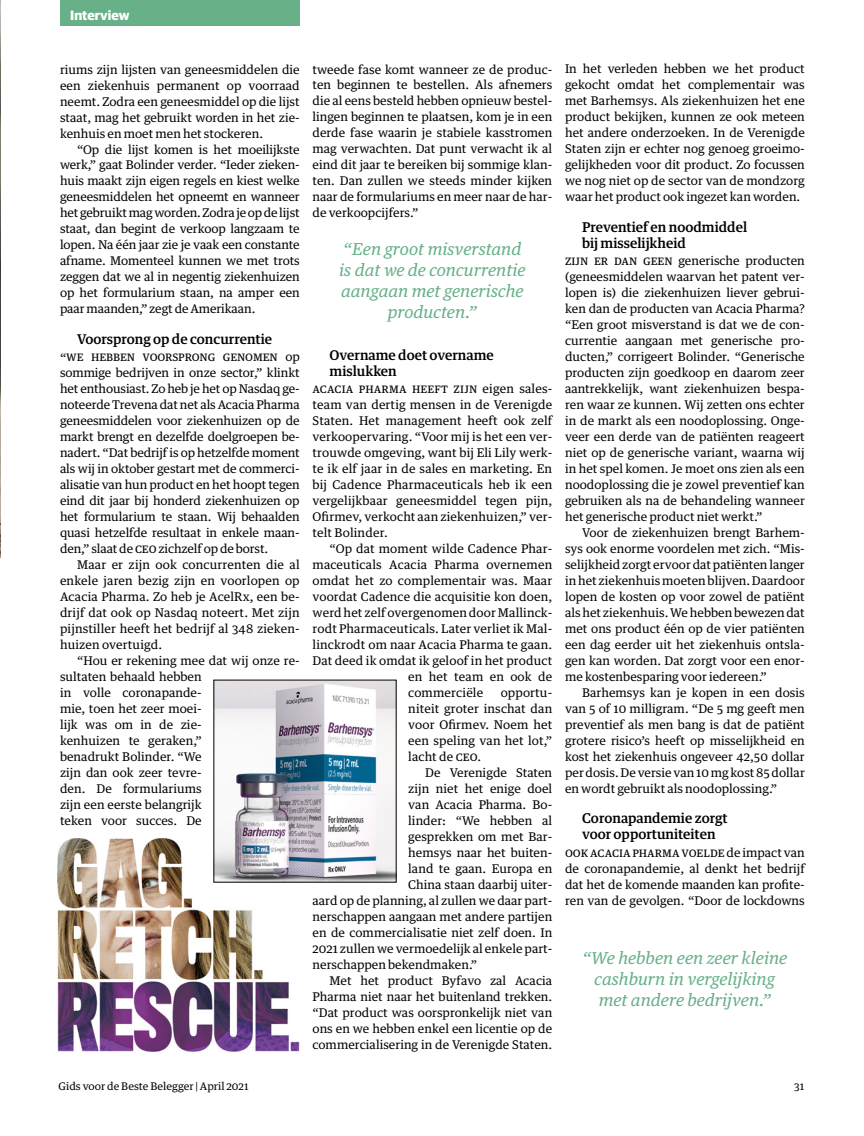
<style>
.page{position:relative;width:864px;height:1136px;background:#fff}
.page>*{position:absolute;margin:0;border:0;box-sizing:border-box;transform-origin:0 0}
.t1{font:italic 16.5px/21px "Guardian Text Egyp";color:#67b088;text-align:center}
.t2{font:500 13.5px/15.9px "Guardian Text Egyp";color:#000}
.t3{font:700 13.5px "Guardian Sans";color:#fff}
.t4{font:12px/15.9px "Guardian Text Egyp";color:#000;text-align:justify}
.t5{font:10.5px "Guardian Text Egyp";color:#000}
</style>
<div class="page">
<div style="left:60px;top:0;width:239px;height:26px;background:#67b088"></div>
<img style="left:57px;top:838px;width:242px;height:212px">
<img style="left:215px;top:681px;width:179px;height:199px">
<img style="left:0;top:1px;width:1px;height:554px">
<p class="t3" style="left:70px;top:5px;width:61px">Interview</p>
<p class="t4" style="left:60px;top:60px;width:241px">riums zijn lijsten van geneesmiddelen die een ziekenhuis permanent op voorraad neemt. Zodra een geneesmiddel op die lijst staat, mag het gebruikt worden in het zie&shy;kenhuis en moet men het stockeren.</p>
<p class="t4" style="left:60px;top:140px;width:241px;text-indent:17px">“Op die lijst komen is het moeilijkste werk,” gaat Bolinder verder. “Ieder zieken&shy;huis maakt zijn eigen regels en kiest welke geneesmiddelen het opneemt en wanneer het gebruikt mag worden. Zodra je op de lijst staat, dan begint de verkoop langzaam te lopen. Na één jaar zie je vaak een constante afname. Momenteel kunnen we met trots zeggen dat we al in negentig ziekenhuizen op het formularium staan, na amper een paar maanden,” zegt de Amerikaan.</p>
<p class="t2" style="left:77px;top:330px;width:196px">Voorsprong op de concurrentie</p>
<p class="t4" style="left:60px;top:348px;width:48px">“We hebbe</p>
<p class="t4" style="left:60px;top:348px;width:241px;text-indent:67px">n voorsprong genomen op sommige bedrijven in onze sector,” klinkt het enthousiast. Zo heb je het op Nasdaq ge&shy;noteerde Trevena dat net als Acacia Pharma geneesmiddelen voor ziekenhuizen op de markt brengt en dezelfde doelgroepen be&shy;nadert. “Dat bedrijf is op hetzelfde moment als wij in oktober gestart met de commerci&shy;alisatie van hun product en het hoopt tegen eind dit jaar bij honderd ziekenhuizen op het formularium te staan. Wij behaalden quasi hetzelfde resultaat in enkele maan&shy;den,” slaat de CEO zichzelf op de borst.</p>
<p class="t4" style="left:60px;top:555px;width:241px;text-indent:17px">Maar er zijn ook concurrenten die al enkele jaren bezig zijn en voorlopen op Acacia Pharma. Zo heb je AcelRx, een be&shy;drijf dat ook op Nasdaq noteert. Met zijn pijnstiller heeft het bedrijf al 348 zieken&shy;huizen overtuigd.</p>
<p class="t4" style="left:60px;top:651px;width:241px;text-align:left;text-indent:17px">“Hou er rekening mee dat wij onze re&shy;sultaten behaald hebben<br>in volle coronapande-<br>mie, toen het zeer moei-<br>lijk was om in de zie-<br>kenhuizen te geraken,”<br>benadrukt Bolinder. “We<br>zijn dan ook zeer tevre-<br>den. De formulariums<br>zijn een eerste belangrijk<br>teken voor succes. De</p>
<p class="t4" style="left:312px;top:60px;width:241px">tweede fase komt wanneer ze de produc&shy;ten beginnen te bestellen. Als afnemers die al eens besteld hebben opnieuw bestel&shy;lingen beginnen te plaatsen, kom je in een derde fase waarin je stabiele kasstromen mag verwachten. Dat punt verwacht ik al eind dit jaar te bereiken bij sommige klan&shy;ten. Dan zullen we steeds minder kijken naar de formulariums en meer naar de har&shy;de verkoopcijfers.”</p>
<h1 class="t1" style="left:339px;top:237px;width:188px">“Een groot misverstand is dat we de concurrentie aangaan met generische producten.”</h1>
<p class="t2" style="left:329px;top:346px;width:166px">Overname doet overname mislukken</p>
<p class="t4" style="left:312px;top:380px;width:241px">Acacia Pharma heeft zijn eigen sales&shy;team van dertig mensen in de Verenigde Staten. Het management heeft ook zelf verkoopervaring. “Voor mij is het een ver&shy;trouwde omgeving, want bij Eli Lily werk&shy;te ik elf jaar in de sales en marketing. En bij Cadence Pharmaceuticals heb ik een vergelijkbaar geneesmiddel tegen pijn, Ofirmev, verkocht aan ziekenhuizen,” ver&shy;telt Bolinder.</p>
<p class="t4" style="left:329px;top:539px;width:224px">“Op dat moment wilde Cadence Phar-</p>
<p class="t4" style="left:312px;top:555px;width:241px">maceuticals Acacia Pharma overnemen</p>
<p class="t4" style="left:312px;top:571px;width:241px">omdat het zo complementair was. Maar</p>
<p class="t4" style="left:312px;top:587px;width:241px">voordat Cadence die acquisitie kon doen,</p>
<p class="t4" style="left:312px;top:603px;width:241px">werd het zelf overgenomen door Mallinck-</p>
<p class="t4" style="left:312px;top:619px;width:241px">rodt Pharmaceuticals. Later verliet ik Mal-</p>
<p class="t4" style="left:312px;top:635px;width:241px">linckrodt om naar Acacia Pharma te gaan.</p>
<p class="t4" style="left:312px;top:651px;width:241px">Dat deed ik omdat ik geloof in het product</p>
<p class="t4" style="left:408px;top:667px;width:145px">en het team en ook de</p>
<p class="t4" style="left:408px;top:683px;width:76px">commerciële</p>
<p class="t4" style="left:408px;top:683px;width:145px;text-indent:92px">opportu&shy;niteit groter inschat dan voor Ofirmev. Noem het een speling van het lot,” lacht de CEO.</p>
<p class="t4" style="left:425px;top:763px;width:128px">De Verenigde Staten</p>
<p class="t4" style="left:408px;top:779px;width:145px">zijn niet het enige doel</p>
<p class="t4" style="left:408px;top:795px;width:145px">van Acacia Pharma. Bo-</p>
<p class="t4" style="left:408px;top:811px;width:145px">linder: “We hebben al</p>
<p class="t4" style="left:408px;top:827px;width:145px">gesprekken om met Bar-</p>
<p class="t4" style="left:408px;top:843px;width:145px">hemsys naar het buiten-</p>
<p class="t4" style="left:408px;top:859px;width:145px">land te gaan. Europa en</p>
<p class="t4" style="left:408px;top:875px;width:145px">China staan daarbij uiter-</p>
<p class="t4" style="left:312px;top:891px;width:241px">aard op de planning, al zullen we daar part-</p>
<p class="t4" style="left:312px;top:907px;width:241px">nerschappen aangaan met andere partijen</p>
<p class="t4" style="left:312px;top:923px;width:241px">en de commercialisatie niet zelf doen. In</p>
<p class="t4" style="left:312px;top:939px;width:241px">2021 zullen we vermoedelijk al enkele part-</p>
<p class="t4" style="left:312px;top:955px;width:166px">nerschappen bekendmaken.”</p>
<p class="t4" style="left:329px;top:971px;width:224px">Met het product Byfavo zal Acacia</p>
<p class="t4" style="left:312px;top:987px;width:241px">Pharma niet naar het buitenland trekken.</p>
<p class="t4" style="left:312px;top:1003px;width:241px">“Dat product was oorspronkelijk niet van</p>
<p class="t4" style="left:312px;top:1018px;width:241px">ons en we hebben enkel een licentie op de</p>
<p class="t4" style="left:312px;top:1034px;width:241px">commercialisering in de Verenigde Staten.</p>
<p class="t4" style="left:565px;top:60px;width:241px">In het verleden hebben we het product gekocht omdat het complementair was met Barhemsys. Als ziekenhuizen het ene product bekijken, kunnen ze ook meteen het andere onderzoeken. In de Verenigde Staten zijn er echter nog genoeg groeimo&shy;gelijkheden voor dit product. Zo focussen we nog niet op de sector van de mondzorg waar het product ook ingezet kan worden.</p>
<p class="t2" style="left:582px;top:218px;width:166px">Preventief en noodmiddel bij misselijkheid</p>
<p class="t4" style="left:565px;top:252px;width:241px">Zijn er dan geen generische producten (geneesmiddelen waarvan het patent ver&shy;lopen is) die ziekenhuizen liever gebrui&shy;ken dan de producten van Acacia Pharma? “Een groot misverstand is dat we de con&shy;currentie aangaan met generische pro&shy;ducten,” corrigeert Bolinder. “Generische producten zijn goedkoop en daarom zeer aantrekkelijk, want ziekenhuizen bespa&shy;ren waar ze kunnen. Wij zetten ons echter in de markt als een noodoplossing. Onge&shy;veer een derde van de patiënten reageert niet op de generische variant, waarna wij in het spel komen. Je moet ons zien als een noodoplossing die je zowel preventief kan gebruiken als na de behandeling wanneer het generische product niet werkt.”</p>
<p class="t4" style="left:565px;top:523px;width:241px;text-indent:17px">Voor de ziekenhuizen brengt Barhem&shy;sys ook enorme voordelen met zich. “Mis&shy;selijkheid zorgt ervoor dat patiënten langer in het ziekenhuis moeten blijven. Daardoor lopen de kosten op voor zowel de patiënt als het ziekenhuis. We hebben bewezen dat met ons product één op de vier patiënten een dag eerder uit het ziekenhuis ontsla&shy;gen kan worden. Dat zorgt voor een enor&shy;me kostenbesparing voor iedereen.”</p>
<p class="t4" style="left:565px;top:683px;width:241px;text-indent:17px">Barhemsys kan je kopen in een dosis van 5 of 10 milligram. “De 5 mg geeft men preventief als men bang is dat de patiënt grotere risico’s heeft op misselijkheid en kost het ziekenhuis ongeveer 42,50 dollar per dosis. De versie van 10 mg kost 85 dollar en wordt gebruikt als noodoplossing.”</p>
<p class="t2" style="left:582px;top:809px;width:147px">Coronapandemie zorgt voor opportuniteiten</p>
<p class="t4" style="left:565px;top:843px;width:241px">Ook Acacia Pharma voelde de impact van de coronapandemie, al denkt het bedrijf dat het de komende maanden kan profite&shy;ren van de gevolgen. “Door de lockdowns</p>
<h1 class="t1" style="left:582px;top:945px;width:206px">“We hebben een zeer kleine cashburn in vergelijking met andere bedrijven.”</h1>
<p class="t5" style="left:59px;top:1076px;width:191px">Gids voor de Beste Belegger | April 2021</p>
<p class="t5" style="left:793px;top:1077px;width:12px">31</p>
</div>
